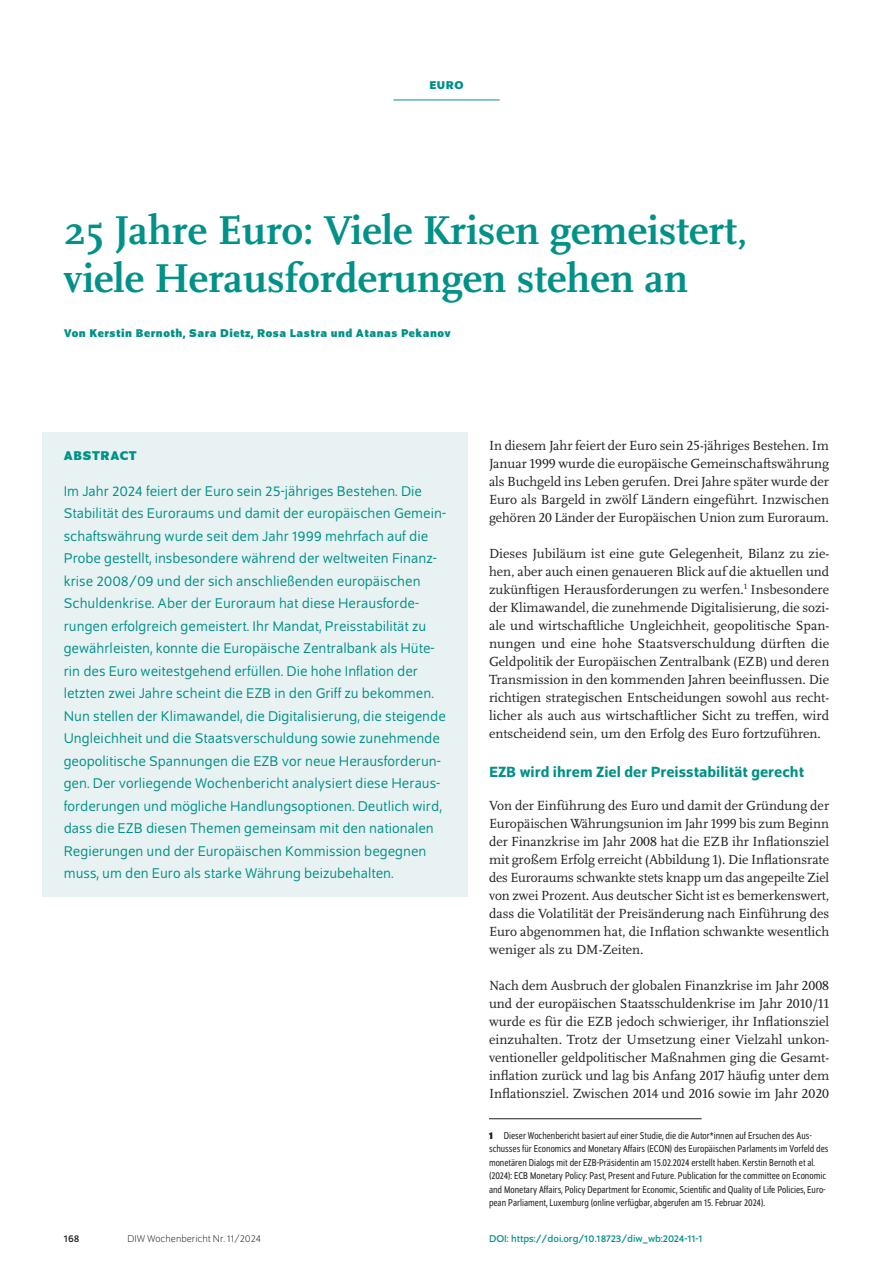
<style>
.page{position:relative;width:893px;height:1263px;background:#fff}
.page>*{position:absolute;margin:0;border:0;box-sizing:border-box;transform-origin:0 0}
.t1{font:700 42px/48px "Scala Pro";color:#009188}
.t2{font:500 15.75px "Schumpeter";color:#009188}
.t3{font:15px/22.5px "Schumpeter Blond";color:#009188}
.t4{font:13.8px/18px "Scala Pro";color:#231f20;text-align:justify}
.t5{font:700 13.5px "Schumpeter";letter-spacing:.05em;color:#009188}
.t6{font:700 12px "Schumpeter";letter-spacing:.04em;color:#009188}
.t7{font:semi-condensed 10.5px/13.5px "Schumpeter Blond";color:#231f20}
.t8{font:10.5px "Schumpeter";color:#009188}
.t9{font:300 10.5px "Schumpeter";color:#231f20}
.t10{font:10.5px "Schumpeter";color:#231f20}
.s1{font-family:"Schumpeter";font-weight:700}
</style>
<div class="page">
<hr style="left:393px;top:100px;width:107px;height:1px;background:#009188">
<div style="left:43px;top:432px;width:425px;height:464px;background:#e9f2f2"></div>
<hr style="left:489px;top:1118px;width:213px;height:1px;background:#231f20">
<p class="t6" style="left:429px;top:79px;width:36px">EURO</p>
<h1 class="t1" style="left:64px;top:203px;width:685px">25 Jahre Euro: Viele Krisen gemeistert, viele Herausforderungen stehen an</h1>
<p class="t6" style="left:64px;top:326px;width:389px">Von Kerstin Bernoth, Sara Dietz, Rosa Lastra und Atanas Pekanov</p>
<p class="t5" style="left:64px;top:448px;width:75px">ABSTRACT</p>
<p class="t3" style="left:64px;top:480px;width:384px">Im Jahr 2024 feiert der Euro sein 25-jähriges Bestehen. Die Stabilität des Euroraums und damit der europäischen Gemein&shy;schaftswährung wurde seit dem Jahr 1999 mehrfach auf die Probe gestellt, insbesondere während der weltweiten Finanz&shy;krise 2008/09 und der sich anschließenden europäischen Schuldenkrise. Aber der Euroraum hat diese Herausforde&shy;rungen erfolgreich gemeistert. Ihr Mandat, Preisstabilität zu gewährleisten, konnte die Europäische Zentralbank als Hüte&shy;rin des Euro weitestgehend erfüllen. Die hohe Inflation der letzten zwei Jahre scheint die EZB in den Griff zu bekommen.<br>Nun stellen der Klimawandel, die Digitalisierung, die steigende Ungleichheit und die Staatsverschuldung sowie zunehmende geopolitische Spannungen die EZB vor neue Herausforderun&shy;gen. Der vorliegende Wochenbericht analysiert diese Heraus&shy;forderungen und mögliche Handlungsoptionen. Deutlich wird, dass die EZB diesen Themen gemeinsam mit den nationalen Regierungen und der Europäischen Kommission begegnen muss, um den Euro als starke Währung beizubehalten.</p>
<p class="t4" style="left:489px;top:436px;width:342px">In diesem Jahr feiert der Euro sein 25-jähriges Bestehen. Im Januar 1999 wurde die europäische Gemeinschaftswährung als Buchgeld ins Leben gerufen. Drei Jahre später wurde der Euro als Bargeld in zwölf Ländern eingeführt. Inzwischen gehören 20 Länder der Europäischen Union zum Euroraum.</p>
<p class="t4" style="left:489px;top:544px;width:342px">Dieses Jubiläum ist eine gute Gelegenheit, Bilanz zu zie&shy;hen, aber auch einen genaueren Blick auf die aktuellen und zukünftigen Herausforderungen zu werfen.<sup>1</sup> Insbesondere der Klimawandel, die zunehmende Digitalisierung, die sozi&shy;ale und wirtschaftliche Ungleichheit, geopolitische Span&shy;nungen und eine hohe Staatsverschuldung dürften die Geldpolitik der Europäischen Zentralbank (EZB) und deren Transmission in den kommenden Jahren beeinflussen. Die richtigen strategischen Entscheidungen sowohl aus recht&shy;licher als auch aus wirtschaftlicher Sicht zu treffen, wird entscheidend sein, um den Erfolg des Euro fortzuführen.</p>
<p class="t2" style="left:489px;top:764px;width:317px">EZB wird ihrem Ziel der Preisstabilität gerecht</p>
<p class="t4" style="left:489px;top:796px;width:342px">Von der Einführung des Euro und damit der Gründung der Europäischen Währungsunion im Jahr 1999 bis zum Beginn der Finanzkrise im Jahr 2008 hat die EZB ihr Inflationsziel mit großem Erfolg erreicht (Abbildung 1). Die Inflationsrate des Euroraums schwankte stets knapp um das angepeilte Ziel von zwei Prozent. Aus deutscher Sicht ist es bemerkenswert, dass die Volatilität der Preisänderung nach Einführung des Euro abgenommen hat, die Inflation schwankte wesentlich weniger als zu DM-Zeiten.</p>
<p class="t4" style="left:489px;top:976px;width:342px">Nach dem Ausbruch der globalen Finanzkrise im Jahr 2008 und der europäischen Staatsschuldenkrise im Jahr 2010/11 wurde es für die EZB jedoch schwieriger, ihr Inflationsziel einzuhalten. Trotz der Umsetzung einer Vielzahl unkon&shy;ventioneller geldpolitischer Maßnahmen ging die Gesamt&shy;inflation zurück und lag bis Anfang 2017 häufig unter dem Inflationsziel. Zwischen 2014 und 2016 sowie im Jahr 2020</p>
<p class="t7" style="left:489px;top:1129px;width:341px"><span class="s1">1</span> Dieser Wochenbericht basiert auf einer Studie, die die Autor*innen auf Ersuchen des Aus&shy;schusses für Economics and Monetary Affairs (ECON) des Europäischen Parlaments im Vorfeld des monetären Dialogs mit der EZB-Präsidentin am 15.02.2024 erstellt haben. Kerstin Bernoth et al. (2024): ECB Monetary Policy: Past, Present and Future. Publication for the committee on Economic and Monetary Affairs, Policy Department for Economic, Scientific and Quality of Life Policies, Euro&shy;pean Parliament, Luxemburg (online verfügbar, abgerufen am 15. Februar 2024).</p>
<p class="t10" style="left:64px;top:1233px;width:17px">168</p>
<p class="t9" style="left:128px;top:1234px;width:135px">DIW Wochenbericht Nr. 11/2024</p>
<p class="t8" style="left:489px;top:1233px;width:215px">DOI: https://doi.org/10.18723/diw_wb:2024-11-1</p>
</div>
